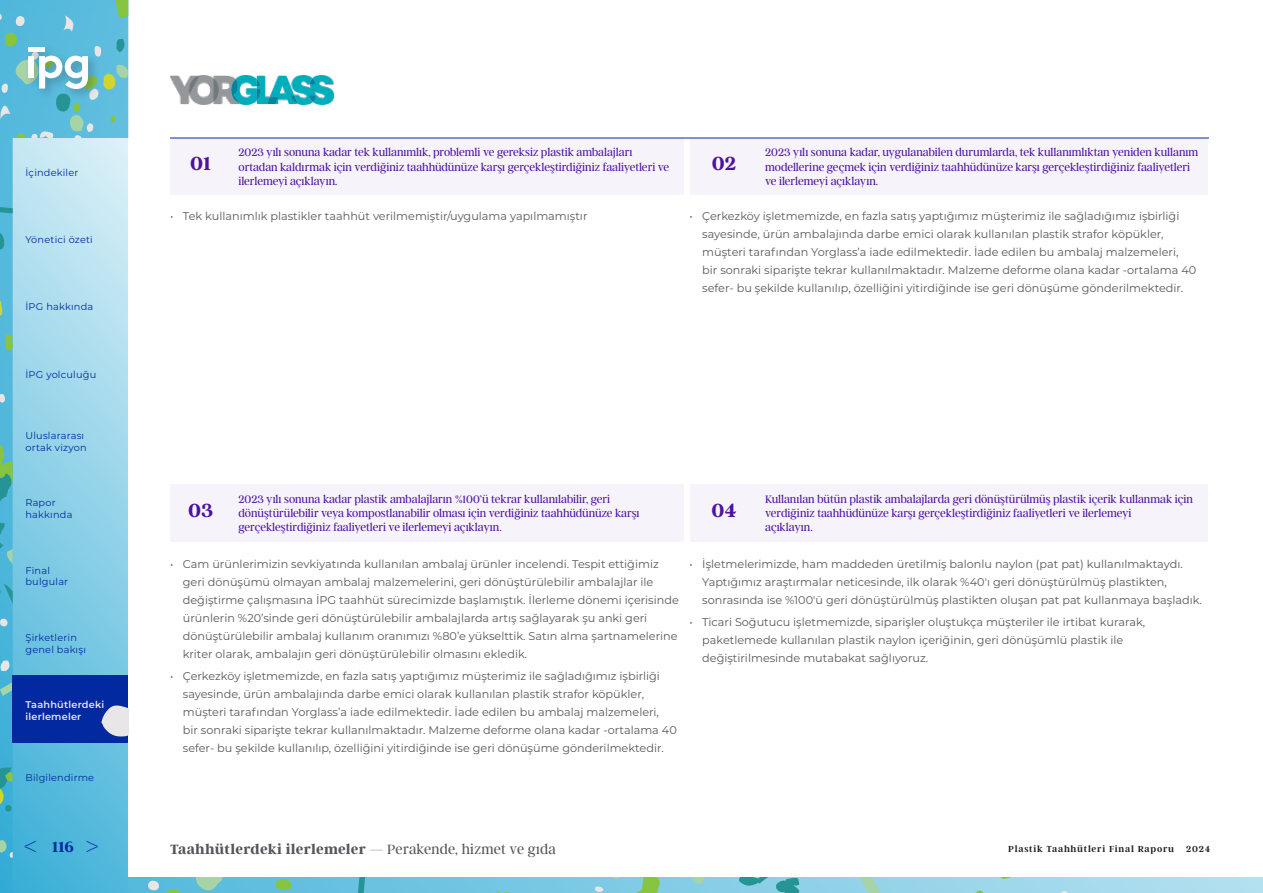
<style>
.page{position:relative;width:1263px;height:893px;background:#fff}
.page>*{position:absolute;margin:0;border:0;box-sizing:border-box;transform-origin:0 0}
.t1{font:700 21px "Argent CF";color:#4d12a1}
.t2{font:700 16.5px "Argent CF";color:#0329a1}
.t3{font:700 15px "Argent CF";letter-spacing:.01em;color:#54555a}
.t4{font:300 12px/14.4px "Argent CF";color:#4d12a1}
.t5{font:11.25px/18px "Montserrat";color:#57585a}
.t6{font:9.75px/11.7px "Montserrat";letter-spacing:.02em;color:#0329a1}
.t7{font:600 9.75px "Argent CF";letter-spacing:.08em;color:#1c1c1c}
.t8{font:600 9.75px/11.7px "Montserrat";letter-spacing:.02em;color:#e8e6e6}
.s1{font-weight:100;font-size:30px}
.s2{font-weight:300}
</style>
<div class="page">
<div style="left:230px;top:138px;width:453px;height:56px;background:#f6f3fa"></div>
<div style="left:757px;top:138px;width:451px;height:56px;background:#f6f3fa"></div>
<div style="left:757px;top:484px;width:451px;height:58px;background:#f6f3fa"></div>
<div style="left:689px;top:138px;width:70px;height:56px;background:#f6f3fa"></div>
<div style="left:689px;top:484px;width:70px;height:58px;background:#f6f3fa"></div>
<div style="left:170px;top:138px;width:62px;height:56px;background:#f6f3fa"></div>
<div style="left:230px;top:484px;width:453px;height:58px;background:#f6f3fa"></div>
<div style="left:170px;top:484px;width:62px;height:58px;background:#f6f3fa"></div>
<img style="left:170px;top:76px;width:165px;height:28px">
<svg style="left:0;top:0;width:128px;height:194px;background:#81cbe4"></svg>
<svg style="left:114px;top:0;width:14px;height:19px"></svg>
<svg style="left:63px;top:15px;width:12px;height:17px"></svg>
<svg style="left:0;top:13px;width:2px;height:8px"></svg>
<div style="left:5px;top:33px;width:12px;height:14px;background:#87c440;border-radius:50%"></div>
<svg style="left:16px;top:16px;width:9px;height:10px"></svg>
<svg style="left:29px;top:180px;width:9px;height:8px"></svg>
<hr style="left:170px;top:138px;width:1039px;height:1px;background:#0329a1">
<svg style="left:0;top:38px;width:128px;height:132px;background:#84cada"></svg>
<svg style="left:134px;top:877px;width:1129px;height:16px;background:#8bcfe6"></svg>
<svg style="left:357px;top:877px;width:8px;height:16px"></svg>
<svg style="left:196px;top:877px;width:27px;height:15px"></svg>
<svg style="left:166px;top:889px;width:15px;height:4px"></svg>
<svg style="left:276px;top:879px;width:16px;height:11px"></svg>
<svg style="left:148px;top:880px;width:11px;height:11px"></svg>
<svg style="left:398px;top:877px;width:562px;height:16px;background:#80c9da"></svg>
<svg style="left:1000px;top:877px;width:16px;height:2px"></svg>
<svg style="left:974px;top:889px;width:11px;height:4px"></svg>
<svg style="left:1061px;top:891px;width:6px;height:2px"></svg>
<svg style="left:0;top:194px;width:134px;height:699px;background:#7fc1df"></svg>
<p class="t6" style="left:26px;top:166px;width:54px">İçindekiler</p>
<p class="t6" style="left:26px;top:234px;width:69px">Yönetici özeti</p>
<p class="t6" style="left:26px;top:301px;width:69px">İPG hakkında</p>
<p class="t6" style="left:26px;top:368px;width:72px">İPG yolculuğu</p>
<p class="t6" style="left:26px;top:429px;width:63px">Uluslararası ortak vizyon</p>
<p class="t6" style="left:26px;top:497px;width:48px">Rapor hakkında</p>
<p class="t6" style="left:26px;top:564px;width:44px">Final bulgular</p>
<p class="t6" style="left:26px;top:631px;width:62px">Şirketlerin genel bakışı</p>
<p class="t8" style="left:25px;top:698px;width:80px">Taahhütlerdeki ilerlemeler</p>
<p class="t6" style="left:26px;top:771px;width:70px">Bilgilendirme</p>
<h1 class="t1" style="left:190px;top:152px;width:22px">01</h1>
<p class="t4" style="left:238px;top:145px;width:432px">2023 yılı sonuna kadar tek kullanımlık, problemli ve gereksiz plastik ambalajları ortadan kaldırmak için verdiğiniz taahhüdünüze karşı gerçekleştirdiğiniz faaliyetleri ve ilerlemeyi açıklayın.</p>
<p class="t4" style="left:765px;top:145px;width:435px">2023 yılı sonuna kadar, uygulanabilen durumlarda, tek kullanımlıktan yeniden kullanım modellerine geçmek için verdiğiniz taahhüdünüze karşı gerçekleştirdiğiniz faaliyetleri ve ilerlemeyi açıklayın.</p>
<h1 class="t1" style="left:712px;top:152px;width:26px">02</h1>
<p class="t5" style="left:170px;top:207px;width:419px">• Tek kullanımlık plastikler taahhüt verilmemiştir/uygulama yapılmamıştır</p>
<p class="t5" style="left:702px;top:207px;width:495px;text-indent:-13px">• Çerkezköy işletmemizde, en fazla satış yaptığımız müşterimiz ile sağladığımız işbirliği sayesinde, ürün ambalajında darbe emici olarak kullanılan plastik strafor köpükler, müşteri tarafından Yorglass’a iade edilmektedir. İade edilen bu ambalaj malzemeleri, bir sonraki siparişte tekrar kullanılmaktadır. Malzeme deforme olana kadar -ortalama 40 sefer- bu şekilde kullanılıp, özelliğini yitirdiğinde ise geri dönüşüme gönderilmektedir.</p>
<h1 class="t1" style="left:188px;top:499px;width:27px">03</h1>
<p class="t4" style="left:238px;top:492px;width:402px">2023 yılı sonuna kadar plastik ambalajların %100’ü tekrar kullanılabilir, geri dönüştürülebilir veya kompostlanabilir olması için verdiğiniz taahhüdünüze karşı gerçekleştirdiğiniz faaliyetleri ve ilerlemeyi açıklayın.</p>
<h1 class="t1" style="left:711px;top:499px;width:27px">04</h1>
<p class="t4" style="left:765px;top:492px;width:429px">Kullanılan bütün plastik ambalajlarda geri dönüştürülmüş plastik içerik kullanmak için verdiğiniz taahhüdünüze karşı gerçekleştirdiğiniz faaliyetleri ve ilerlemeyi<br>açıklayın.</p>
<p class="t5" style="left:183px;top:554px;width:498px;text-indent:-13px">• Cam ürünlerimizin sevkiyatında kullanılan ambalaj ürünler incelendi. Tespit ettiğimiz geri dönüşümü olmayan ambalaj malzemelerini, geri dönüştürülebilir ambalajlar ile değiştirme çalışmasına İPG taahhüt sürecimizde başlamıştık. İlerleme dönemi içerisinde ürünlerin %20’sinde geri dönüştürülebilir ambalajlarda artış sağlayarak şu anki geri dönüştürülebilir ambalaj kullanım oranımızı %80’e yükselttik. Satın alma şartnamelerine kriter olarak, ambalajın geri dönüştürülebilir olmasını ekledik.</p>
<p class="t5" style="left:183px;top:666px;width:495px;text-indent:-13px">• Çerkezköy işletmemizde, en fazla satış yaptığımız müşterimiz ile sağladığımız işbirliği sayesinde, ürün ambalajında darbe emici olarak kullanılan plastik strafor köpükler, müşteri tarafından Yorglass’a iade edilmektedir. İade edilen bu ambalaj malzemeleri, bir sonraki siparişte tekrar kullanılmaktadır. Malzeme deforme olana kadar -ortalama 40 sefer- bu şekilde kullanılıp, özelliğini yitirdiğinde ise geri dönüşüme gönderilmektedir.</p>
<p class="t5" style="left:702px;top:554px;width:501px;text-indent:-13px">• İşletmelerimizde, ham maddeden üretilmiş balonlu naylon (pat pat) kullanılmaktaydı.<br>Yaptığımız araştırmalar neticesinde, ilk olarak %40'ı geri dönüştürülmüş plastikten, sonrasında ise %100'ü geri dönüştürülmüş plastikten oluşan pat pat kullanmaya başladık.</p>
<p class="t5" style="left:702px;top:612px;width:445px;text-indent:-13px">• Ticari Soğutucu işletmemizde, siparişler oluştukça müşteriler ile irtibat kurarak, paketlemede kullanılan plastik naylon içeriğinin, geri dönüşümlü plastik ile değiştirilmesinde mutabakat sağlıyoruz.</p>
<h2 class="t2" style="left:23px;top:838px;width:77px"><span class="s1">&lt;</span> 116 <span class="s1">&gt;</span></h2>
<p class="t7" style="left:1008px;top:844px;width:203px">Plastik Taahhütleri Final Raporu 2024</p>
<h3 class="t3" style="left:170px;top:841px;width:387px">Taahhütlerdeki ilerlemeler <span class="s2">— Perakende, hizmet ve gıda</span></h3>
</div>
